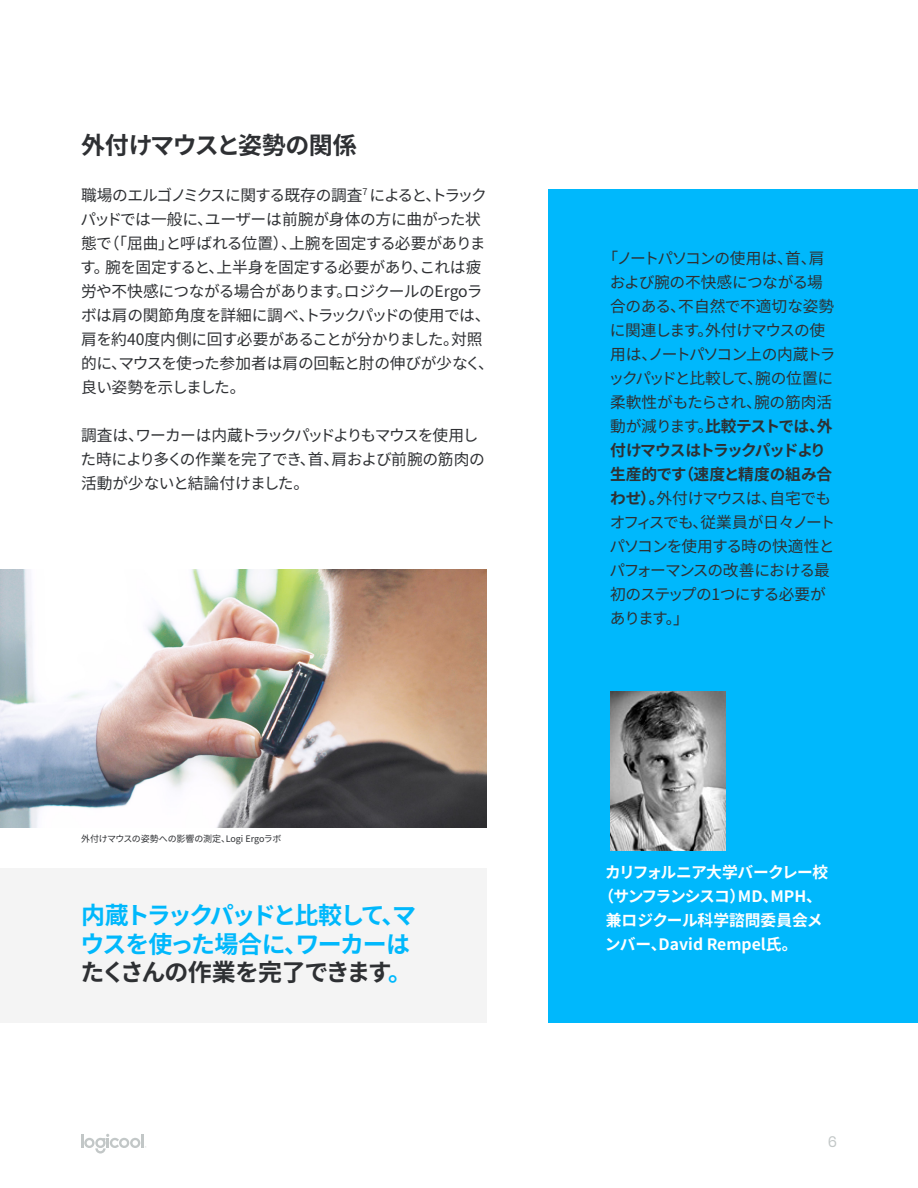
<style>
.page{position:relative;width:918px;height:1188px;background:#fff}
.page>*{position:absolute;margin:0;border:0;box-sizing:border-box;transform-origin:0 0}
.Header_1{font:700 24px/28.5px "Noto Sans CJ Kjp";letter-spacing:-.08em;color:#00b8fc}
.Header_1-2{font:700 24px "Noto Sans CJ Kjp";letter-spacing:-.025em;color:#2e3033}
.t1{font:15.75px/24px "Noto Sans CJ Kjp";letter-spacing:-.055em;color:#2e3033}
.t2{font:15.75px/24px "Noto Sans CJ Kjp";letter-spacing:-.035em;color:#2e3033}
.t3{font:700 15.75px "Noto Sans CJ Kjp";letter-spacing:-.01em;color:#fff}
.t4{font:700 15.75px "Noto Sans CJ Kjp";letter-spacing:-.065em;color:#fff}
.t5{font:700 15.75px "Noto Sans CJ Kjp";letter-spacing:-.05em;color:#fff}
.t6{font:15px "Poppins";color:#c2c7c7}
.t7{font:9px "Noto Sans CJ Kjp";letter-spacing:-.015em;color:#2e3033}
.s1{color:#2e3033}
.s2{font-weight:700}
</style>
<div class="page">
<svg style="left:81px;top:1134px;width:65px;height:20px"></svg>
<hr style="left:141px;top:1134px;width:3px;height:14px;background:#c2c7c7">
<div style="left:0;top:868px;width:486px;height:155px;background:#f4f4f4"></div>
<div style="left:548px;top:189px;width:370px;height:834px;background:#00b8fc"></div>
<img style="left:610px;top:692px;width:115px;height:158px">
<img style="left:0;top:570px;width:486px;height:257px">
<p class="Header_1-2" style="left:81px;top:132px;width:277px">外付けマウスと姿勢の関係</p>
<p class="t2" style="left:80px;top:183px;width:415px">職場のエルゴノミクスに関する既存の調査<sup>7</sup> によると、トラックパッドでは一般に、ユーザーは前腕が身体の方に曲がった状態で（「屈曲」と呼ばれる位置）、上腕を固定する必要があります。腕を固定すると、上半身を固定する必要があり、これは疲労や不快感につながる場合があります。ロジクールのErgoラボは肩の関節角度を詳細に調べ、トラックパッドの使用では、肩を約40度内側に回す必要があることが分かりました。対照的に、マウスを使った参加者は肩の回転と肘の伸びが少なく、良い姿勢を示しました。</p>
<p class="t1" style="left:81px;top:423px;width:406px">調査は、ワーカーは内蔵トラックパッドよりもマウスを使用した時により多くの作業を完了でき、首、肩および前腕の筋肉の活動が少ないと結論付けました。</p>
<p class="t7" style="left:81px;top:833px;width:202px">外付けマウスの姿勢への影響の測定、Logi Ergoラボ</p>
<p class="Header_1" style="left:80px;top:902px;width:337px">内蔵トラックパッドと比較して、マウスを使った場合に、ワーカーは<span class="s1">たくさんの作業を完了できます</span>。</p>
<p class="t1" style="left:608px;top:247px;width:229px;text-indent:-6px">「ノートパソコンの使用は、首、肩および腕の不快感につながる場合のある、不自然で不適切な姿勢に関連します。外付けマウスの使用は、ノートパソコン上の内蔵トラックパッドと比較して、腕の位置に柔軟性がもたらされ、腕の筋肉活動が減ります。<span class="s2">比較テストでは、外付けマウスはトラックパッドより生産的です（速度と精度の組み合わせ）。</span>外付けマウスは、自宅でもオフィスでも、従業員が日々ノートパソコンを使用する時の快適性とパフォーマンスの改善における最初のステップの1つにする必要があります。」</p>
<p class="t5" style="left:605px;top:864px;width:225px">カリフォルニア大学バークレー校</p>
<p class="t4" style="left:599px;top:888px;width:225px">（サンフランシスコ）MD、MPH、</p>
<p class="t3" style="left:606px;top:912px;width:218px">兼ロジクール科学諮問委員会メ</p>
<p class="t3" style="left:605px;top:936px;width:194px">ンバー、David Rempel氏。</p>
<p class="t6" style="left:828px;top:1134px;width:11px">6</p>
</div>
